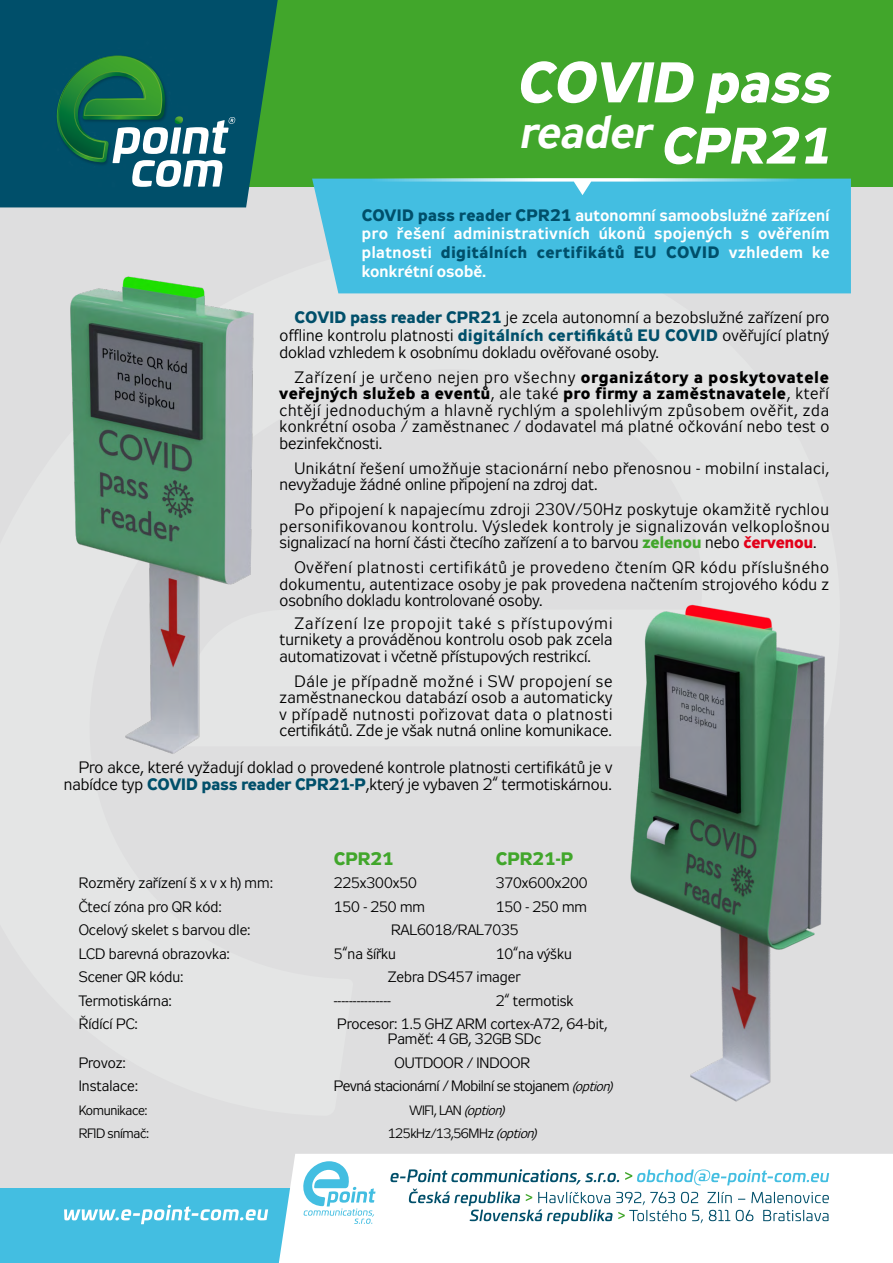
<style>
.page{position:relative;width:893px;height:1263px;background:#fff}
.page>*{position:absolute;margin:0;border:0;box-sizing:border-box;transform-origin:0 0}
.t1{font:italic 700 57px "Zeppelin 32";color:#fff}
.t2{font:italic 700 51px "Zeppelin 32";color:#fff}
.t3{font:italic 45px "Zeppelin 33";color:#fff}
.t4{font:700 18px "Zeppelin 32";color:#41a62b}
.t5{font:16.5px/16.5px "Zeppelin 31";color:#000;text-align:justify}
.t6{font:16.5px/18.8px "Zeppelin 33";letter-spacing:.02em;color:#fff}
.t7{font:16.5px/16.5px "Zeppelin 31";letter-spacing:.035em;color:#000}
.t8{font:700 16.5px "Zeppelin 32";letter-spacing:.04em;color:#000}
.t9{font:700 16.5px "Zeppelin 32";letter-spacing:.045em;color:#004f6a}
.t10{font:15px/15px "Zeppelin 31";color:#000}
.t11{font:15px "Zeppelin 31";letter-spacing:-.025em;color:#000}
.t12{font:13.5px "Zeppelin 31";letter-spacing:-.025em;color:#000}
.s1{font-family:"Zeppelin 32";font-weight:700;color:#004f6a}
.s2{font-family:"Zeppelin 33";font-weight:400;color:#fff}
.s3{font-family:"Zeppelin 32";font-weight:700}
.s4{font-family:"Zeppelin 31";font-weight:400}
.s5{font-family:"Zeppelin 32";font-weight:700;color:#41a62b}
.s6{font-family:"Zeppelin 32";font-weight:700;color:#e2001a}
.s7{font-style:italic;font-size:13.5px}
.s8{font-style:italic}
</style>
<div class="page">
<div style="left:0;top:0;width:893px;height:187px;background:#41a62b"></div>
<div style="left:0;top:187px;width:893px;height:1076px;background:#dededf"></div>
<div style="left:0;top:1188px;width:893px;height:75px;background:#43bee1"></div>
<svg style="left:0;top:0;width:278px;height:207px;fill:#004f6a"></svg>
<div style="left:278px;top:1154px;width:615px;height:109px;background:#fff"></div>
<svg style="left:303px;top:1161px;width:72px;height:63px;background:#bfe9f4"></svg>
<div style="left:4px;top:3px;width:216px;height:205px;background:#004f6a"></div>
<svg style="left:55px;top:55px;width:181px;height:132px;background:#2c7470"></svg>
<svg style="left:390px;top:1169px;width:439px;height:55px;background:#d5e4e9"></svg>
<svg style="left:64px;top:1205px;width:204px;height:19px"></svg>
<div style="left:312px;top:179px;width:539px;height:114px;background:#43bee1"></div>
<svg style="left:368px;top:178px;width:429px;height:17px;background:#5cc6e1"></svg>
<img style="left:70px;top:276px;width:184px;height:478px">
<img style="left:630px;top:604px;width:195px;height:498px">
<h1 class="t1" style="left:516px;top:50px;width:327px">COVID pass</h1>
<h2 class="t2" style="left:660px;top:116px;width:182px">CPR21</h2>
<h3 class="t3" style="left:519px;top:107px;width:141px">reader</h3>
<p class="t6" style="left:362px;top:206px;width:469px"><span class="s1">COVID pass reader CPR21</span> autonomní samoobslužné zařízení pro řešení administrativních úkonů spojených s ověřením</p>
<p class="t9" style="left:362px;top:243px;width:469px"><span class="s2">platnosti</span> digitálních certifikátů EU COVID <span class="s2">vzhledem ke</span></p>
<p class="t6" style="left:362px;top:262px;width:126px">konkrétní osobě.</p>
<p class="t5" style="left:280px;top:308px;width:551px;line-height:18.8px;text-align:right"><span class="s1">COVID pass reader CPR21</span> je zcela autonomní a bezobslužné zařízení pro offline kontrolu platnosti <span class="s1">digitálních certifikátů EU COVID</span> ověřující platný</p>
<p class="t5" style="left:294px;top:340px;width:536px;line-height:25px;text-indent:-15px">doklad vzhledem k osobnímu dokladu ověřované osoby.<br>Zařízení je určeno nejen pro všechny <span class="s3">organizátory a poskytovatele</span></p>
<p class="t8" style="left:280px;top:384px;width:551px">veřejných služeb a eventů<span class="s4">, ale také</span> pro firmy a zaměstnavatele<span class="s4">, kteří</span></p>
<p class="t5" style="left:280px;top:402px;width:551px">chtějí jednoduchým a hlavně rychlým a spolehlivým způsobem ověřit, zda konkrétní osoba / zaměstnanec / dodavatel má platné očkování nebo test o bezinfekčnosti.</p>
<p class="t7" style="left:280px;top:460px;width:551px;text-indent:15px">Unikátní řešení umožňuje stacionární nebo přenosnou - mobilní instalaci, nevyžaduje žádné online připojení na zdroj dat.</p>
<p class="t5" style="left:280px;top:502px;width:552px;text-indent:15px">Po připojení k napajecímu zdroji 230V/50Hz poskytuje okamžitě rychlou personifikovanou kontrolu. Výsledek kontroly je signalizován velkoplošnou signalizací na horní části čtecího zařízení a to barvou <span class="s5">zelenou</span> nebo <span class="s6">červenou</span>.</p>
<p class="t5" style="left:280px;top:560px;width:551px;text-indent:15px">Ověření platnosti certifikátů je provedeno čtením QR kódu příslušného dokumentu, autentizace osoby je pak provedena načtením strojového kódu z osobního dokladu kontrolované osoby.</p>
<p class="t5" style="left:280px;top:615px;width:334px;text-indent:15px">Zařízení lze propojit také s přístupovými turnikety a prováděnou kontrolu osob pak zcela automatizovat i včetně přístupových restrikcí.</p>
<p class="t5" style="left:280px;top:673px;width:334px;text-indent:15px">Dále je případně možné i SW propojení se zaměstnaneckou databází osob a automaticky v případě nutnosti pořizovat data o platnosti certifikátů. Zde je však nutná online komunikace.</p>
<p class="t5" style="left:64px;top:760px;width:550px;text-align:right">Pro akce, které vyžadují doklad o provedené kontrole platnosti certifikátů je v nabídce typ <span class="s1">COVID pass reader CPR21-P</span>,který je vybaven 2“ termotiskárnou.</p>
<p class="t4" style="left:334px;top:848px;width:61px">CPR21</p>
<p class="t4" style="left:496px;top:848px;width:79px">CPR21-P</p>
<p class="t10" style="left:79px;top:876px;width:196px">Rozměry zařízení š x v x h) mm:</p>
<p class="t10" style="left:334px;top:876px;width:85px">225x300x50</p>
<p class="t10" style="left:496px;top:876px;width:93px">370x600x200</p>
<p class="t10" style="left:79px;top:899px;width:145px">Čtecí zóna pro QR kód:</p>
<p class="t10" style="left:334px;top:899px;width:93px">150 - 250 mm</p>
<p class="t10" style="left:496px;top:899px;width:93px">150 - 250 mm</p>
<p class="t10" style="left:79px;top:923px;width:173px">Ocelový skelet s barvou dle:</p>
<p class="t10" style="left:391px;top:923px;width:129px">RAL6018/RAL7035</p>
<p class="t10" style="left:79px;top:946px;width:153px">LCD barevná obrazovka:</p>
<p class="t10" style="left:334px;top:946px;width:64px">5“na šířku</p>
<p class="t10" style="left:496px;top:946px;width:77px">10“na výšku</p>
<p class="t10" style="left:79px;top:970px;width:107px">Scener QR kódu:</p>
<p class="t10" style="left:388px;top:970px;width:134px">Zebra DS457 imager</p>
<p class="t10" style="left:79px;top:993px;width:95px">Termotiskárna:</p>
<p class="t10" style="left:334px;top:993px;width:59px">---------------</p>
<p class="t10" style="left:496px;top:993px;width:79px">2“ termotisk</p>
<p class="t10" style="left:79px;top:1017px;width:61px">Řídící PC:</p>
<p class="t10" style="left:388px;top:1017px;width:221px;text-indent:-51px">Procesor: 1.5 GHZ ARM cortex-A72, 64-bit,<br>Paměť: 4 GB, 32GB SDc</p>
<p class="t10" style="left:79px;top:1055px;width:49px">Provoz:</p>
<p class="t10" style="left:395px;top:1055px;width:137px">OUTDOOR / INDOOR</p>
<p class="t10" style="left:79px;top:1079px;width:61px">Instalace:</p>
<p class="t11" style="left:334px;top:1078px;width:281px">Pevná stacionární / Mobilní se stojanem <span class="s7">(option)</span></p>
<p class="t12" style="left:79px;top:1103px;width:71px">Komunikace:</p>
<p class="t12" style="left:409px;top:1103px;width:98px">WIFI, LAN <span class="s8">(option)</span></p>
<p class="t12" style="left:79px;top:1126px;width:72px">RFID snímač:</p>
<p class="t12" style="left:388px;top:1126px;width:151px">125kHz/13,56MHz <span class="s8">(option)</span></p>
</div>
